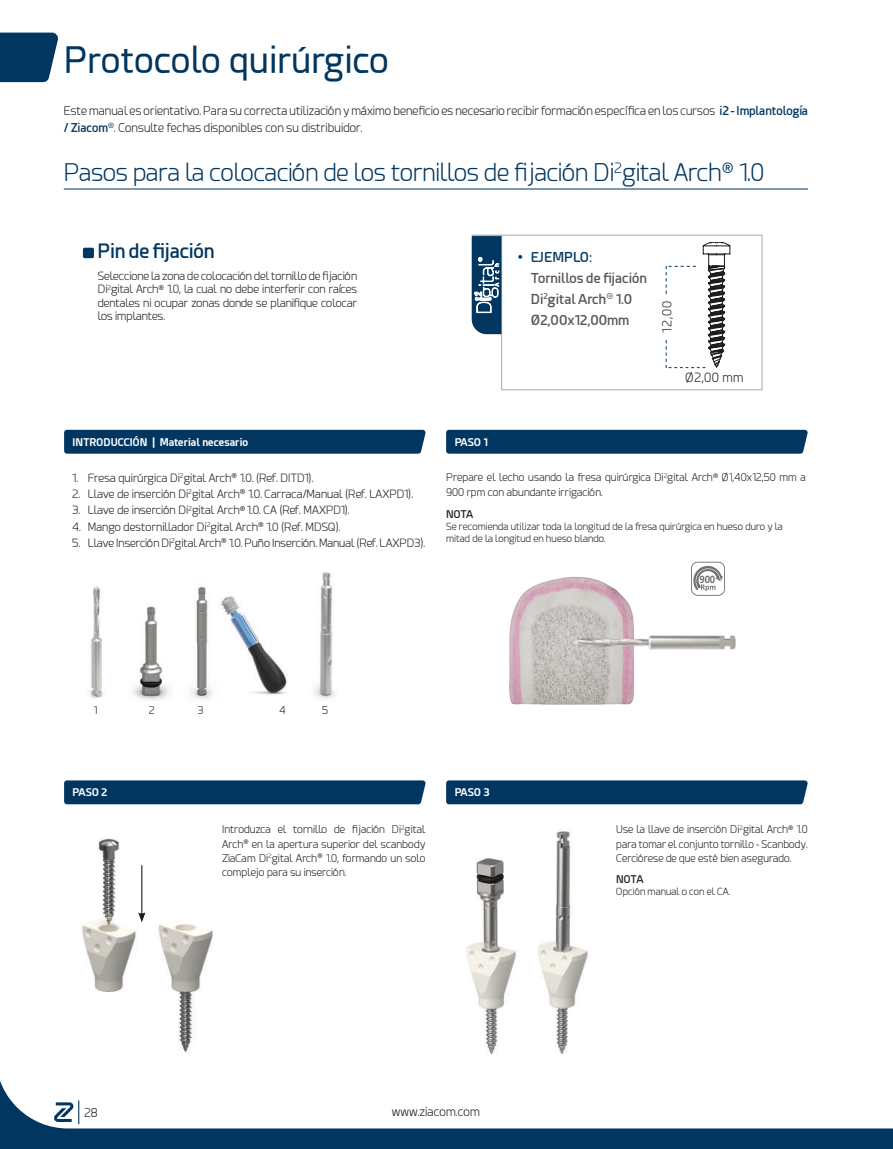
<style>
.page{position:relative;width:893px;height:1149px;background:#fff}
.page>*{position:absolute;margin:0;border:0;box-sizing:border-box;transform-origin:0 0}
.t1{font:36px "Esphimere";color:#003660}
.t2{font:300 24px "Esphimere";letter-spacing:-.01em;color:#003660}
.t3{font:600 19.5px "Esphimere";letter-spacing:-.01em;color:#003660}
.t4{font:600 13.5px/21px "Esphimere";color:#575756}
.t5{font:600 13.5px "Esphimere";color:#003660}
.t6{font:300 12.6px "Esphimere";color:#1d1d1b}
.t7{font:300 12.3px "Esphimere";color:#1d1d1b}
.t8{font:300 12px/16.5px "Esphimere";color:#1d1d1b}
.t9{font:700 11.4px "Calibri";color:#70706f;scale:.92 1}
.t10{font:300 11.25px/13.5px "Esphimere";color:#1d1d1b;text-align:justify}
.t11{font:300 10.5px/14.2px "Esphimere";color:#1d1d1b;text-align:justify}
.t12{font:700 10.5px "Esphimere";color:#fff}
.t13{font:600 10.5px "Esphimere";letter-spacing:-.02em;color:#1d1d1b}
.t14{font:300 9.75px/12px "Esphimere";color:#1d1d1b}
.s1{font-weight:600;color:#003660}
</style>
<div class="page">
<svg style="left:0;top:1080px;width:893px;height:68px"></svg>
<svg style="left:54px;top:1100px;width:25px;height:23px"></svg>
<img style="left:82px;top:838px;width:131px;height:215px">
<hr style="left:64px;top:188px;width:744px;height:1px;background:#003660">
<svg style="left:0;top:33px;width:58px;height:49px;background:#14456c"></svg>
<div style="left:446px;top:429px;width:362px;height:24px;background:#003660"></div>
<img style="left:509px;top:577px;width:227px;height:68px">
<div style="left:64px;top:429px;width:362px;height:24px;background:#003660"></div>
<img style="left:132px;top:606px;width:37px;height:94px">
<img style="left:88px;top:586px;width:16px;height:113px">
<img style="left:221px;top:596px;width:66px;height:99px">
<img style="left:485px;top:1034px;width:83px;height:20px">
<div style="left:64px;top:780px;width:362px;height:24px;background:#003660"></div>
<div style="left:83px;top:247px;width:11px;height:11px;background:#003660;border-radius:2px"></div>
<div style="left:501px;top:234px;width:261px;height:156px;border:1px solid #b2b2b2"></div>
<svg style="left:666px;top:242px;width:64px;height:126px"></svg>
<hr style="left:472px;top:234px;width:29px;height:2px;background:#b2b2b2">
<hr style="left:141px;top:865px;width:1px;height:49px;background:#1d1d1b">
<svg style="left:138px;top:912px;width:7px;height:10px"></svg>
<svg style="left:446px;top:645px;width:362px;height:389px"></svg>
<img style="left:191px;top:587px;width:22px;height:112px">
<img style="left:314px;top:572px;width:22px;height:127px">
<svg style="left:472px;top:236px;width:29px;height:98px;background:#2d597c"></svg>
<svg style="left:691px;top:561px;width:34px;height:34px"></svg>
<h1 class="t1" style="left:64px;top:40px;width:327px">Protocolo quirúrgico</h1>
<p class="t8" style="left:64px;top:103px;width:746px">Este manual es orientativo. Para su correcta utilización y máximo beneficio es necesario recibir formación específica en los cursos <span class="s1">i2 - Implantología / Ziacom</span><sup>®</sup>. Consulte fechas disponibles con su distribuidor.</p>
<h2 class="t2" style="left:64px;top:158px;width:702px">Pasos para la colocación de los tornillos de fijación Di<sup>2</sup>gital Arch<sup>®</sup> 1.0</h2>
<h3 class="t3" style="left:98px;top:239px;width:119px">Pin de fijación</h3>
<p class="t10" style="left:98px;top:269px;width:261px">Seleccione la zona de colocación del tornillo de fijación Di<sup>2</sup>gital Arch<sup>®</sup> 1.0, la cual no debe interferir con raíces dentales ni ocupar zonas donde se planifique colocar los implantes.</p>
<p class="t12" style="left:73px;top:435px;width:177px">INTRODUCCIÓN | Material necesario</p>
<p class="t10" style="left:72px;top:471px;width:243px">1. Fresa quirúrgica Di<sup>2</sup>gital Arch<sup>®</sup> 1.0. (Ref. DITD1).</p>
<p class="t10" style="left:72px;top:487px;width:342px">2. Llave de inserción Di<sup>2</sup>gital Arch<sup>®</sup> 1.0. Carraca/Manual (Ref. LAXPD1).</p>
<p class="t10" style="left:72px;top:503px;width:279px">3. Llave de inserción Di<sup>2</sup>gital Arch<sup>®</sup> 1.0. CA (Ref. MAXPD1).</p>
<p class="t10" style="left:72px;top:520px;width:270px">4. Mango destornillador Di<sup>2</sup>gital Arch<sup>®</sup> 1.0 (Ref. MDSQ).</p>
<p class="t10" style="left:72px;top:536px;width:354px">5. Llave Inserción Di<sup>2</sup>gital Arch<sup>®</sup> 1.0. Puño Inserción. Manual (Ref. LAXPD3).</p>
<p class="t5" style="left:518px;top:248px;width:76px">• EJEMPLO:</p>
<p class="t4" style="left:531px;top:267px;width:118px">Tornillos de fijación<br>Di<sup>2</sup>gital Arch<sup>®</sup> 1.0<br>Ø2,00x12,00mm</p>
<p class="t7" style="left:660px;top:332px;width:33px;rotate:-90deg">12,00</p>
<p class="t6" style="left:686px;top:370px;width:60px">Ø2,00 mm</p>
<p class="t12" style="left:455px;top:435px;width:35px">PASO 1</p>
<p class="t11" style="left:446px;top:470px;width:361px;line-height:15px">Prepare el lecho usando la fresa quirúrgica Di<sup>2</sup>gital Arch<sup>®</sup> Ø1,40x12,50 mm a<br>900 rpm con abundante irrigación.</p>
<p class="t13" style="left:446px;top:507px;width:29px">NOTA</p>
<p class="t14" style="left:446px;top:520px;width:338px">Se recomienda utilizar toda la longitud de la fresa quirúrgica en hueso duro y la mitad de la longitud en hueso blando.</p>
<p class="t9" style="left:699px;top:570px;width:19px">900</p>
<p class="t11" style="left:93px;top:702px;width:5px">1</p>
<p class="t11" style="left:149px;top:702px;width:8px">2</p>
<p class="t11" style="left:197px;top:702px;width:8px">3</p>
<p class="t11" style="left:279px;top:702px;width:8px">4</p>
<p class="t11" style="left:322px;top:702px;width:8px">5</p>
<p class="t12" style="left:73px;top:785px;width:36px">PASO 2</p>
<p class="t12" style="left:455px;top:785px;width:37px">PASO 3</p>
<p class="t11" style="left:222px;top:822px;width:205px">Introduzca el tornillo de fijación Di<sup>2</sup>gital Arch<sup>®</sup> en la apertura superior del scanbody ZiaCam Di<sup>2</sup>gital Arch<sup>®</sup> 1.0, formando un solo complejo para su inserción.</p>
<p class="t8" style="left:84px;top:1103px;width:15px">28</p>
<p class="t8" style="left:392px;top:1103px;width:90px">www.ziacom.com</p>
<p class="t11" style="left:616px;top:822px;width:193px">Use la llave de inserción Di<sup>2</sup>gital Arch<sup>®</sup> 1.0 para tomar el conjunto tornillo - Scanbody.<br>Cerciórese de que esté bien asegurado.</p>
<p class="t13" style="left:616px;top:872px;width:29px">NOTA</p>
<p class="t14" style="left:616px;top:885px;width:115px">Opción manual o con el CA.</p>
</div>
